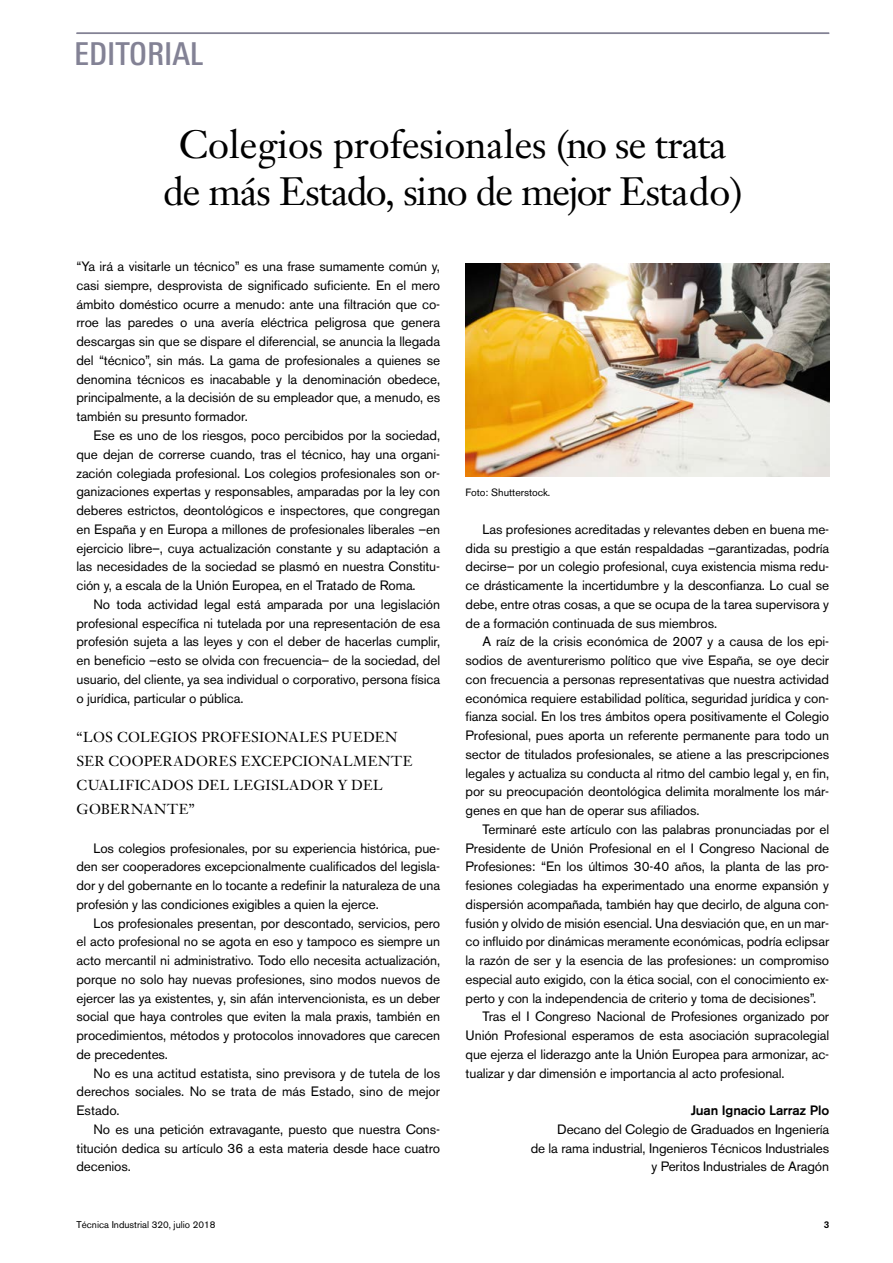
<style>
.page{position:relative;width:893px;height:1263px;background:#fff}
.page>*{position:absolute;margin:0;border:0;box-sizing:border-box;transform-origin:0 0}
.t1{font:39px/46.8px "Janson Text";letter-spacing:-.005em;color:#000;text-align:center}
.t2{font:500 condensed 31.5px "LT Univers";color:#838295}
.t3{font:14.25px/24px "Janson Text";letter-spacing:.015em;color:#000}
.t4{font:13.5px/18.8px "Akzidenz Grotesk BE";letter-spacing:-.01em;color:#000;text-align:justify}
.t5{font:500 13.5px "Akzidenz Grotesk BE";letter-spacing:-.01em;color:#000}
.t6{font:10.5px "Akzidenz Grotesk BE";color:#000}
.t7{font:9.75px "Akzidenz Grotesk BE";color:#000}
.t8{font:500 9.75px "Akzidenz Grotesk BE";color:#000}
</style>
<div class="page">
<hr style="left:77px;top:33px;width:752px;height:1px;background:#838295">
<img style="left:466px;top:264px;width:363px;height:213px">
<h2 class="t2" style="left:74px;top:35px;width:131px">EDITORIAL</h2>
<h1 class="t1" style="left:163px;top:121px;width:581px">COLEGIOS PROFESIONALES (NO SE TRATA<br>DE MÁS ESTADO, SINO DE MEJOR ESTADO)</h1>
<p class="t4" style="left:77px;top:257px;width:365px">“Ya irá a visitarle un técnico” es una frase sumamente común y, casi siempre, desprovista de significado suficiente. En el mero ámbito doméstico ocurre a menudo: ante una filtración que co&shy;rroe las paredes o una avería eléctrica peligrosa que genera descargas sin que se dispare el diferencial, se anuncia la llegada del “técnico”, sin más. La gama de profesionales a quienes se denomina técnicos es inacabable y la denominación obedece, principalmente, a la decisión de su empleador que, a menudo, es también su presunto formador.</p>
<p class="t4" style="left:77px;top:426px;width:365px;text-indent:17px">Ese es uno de los riesgos, poco percibidos por la sociedad, que dejan de correrse cuando, tras el técnico, hay una organi&shy;zación colegiada profesional. Los colegios profesionales son or&shy;ganizaciones expertas y responsables, amparadas por la ley con deberes estrictos, deontológicos e inspectores, que congregan en España y en Europa a millones de profesionales liberales –en ejercicio libre–, cuya actualización constante y su adaptación a las necesidades de la sociedad se plasmó en nuestra Constitu&shy;ción y, a escala de la Unión Europea, en el Tratado de Roma.</p>
<p class="t4" style="left:77px;top:595px;width:365px;text-indent:17px">No toda actividad legal está amparada por una legislación profesional específica ni tutelada por una representación de esa profesión sujeta a las leyes y con el deber de hacerlas cumplir, en beneficio –esto se olvida con frecuencia– de la sociedad, del usuario, del cliente, ya sea individual o corporativo, persona física o jurídica, particular o pública.</p>
<p class="t3" style="left:77px;top:725px;width:334px">“LOS COLEGIOS PROFE SIONALE S PUEDEN<br>SER COOPERADORE S EXCEPCIONALMENTE<br>CUALIFICADOS DEL LEGISLADOR Y DEL<br>GOBERNANTE”</p>
<p class="t4" style="left:77px;top:838px;width:365px;text-indent:17px">Los colegios profesionales, por su experiencia histórica, pue&shy;den ser cooperadores excepcionalmente cualificados del legisla&shy;dor y del gobernante en lo tocante a redefinir la naturaleza de una profesión y las condiciones exigibles a quien la ejerce.</p>
<p class="t4" style="left:77px;top:913px;width:365px;text-indent:17px">Los profesionales presentan, por descontado, servicios, pero el acto profesional no se agota en eso y tampoco es siempre un acto mercantil ni administrativo. Todo ello necesita actualización, porque no solo hay nuevas profesiones, sino modos nuevos de ejercer las ya existentes, y, sin afán intervencionista, es un deber social que haya controles que eviten la mala praxis, también en procedimientos, métodos y protocolos innovadores que carecen de precedentes.</p>
<p class="t4" style="left:77px;top:1063px;width:365px;text-indent:17px">No es una actitud estatista, sino previsora y de tutela de los derechos sociales. No se trata de más Estado, sino de mejor Estado.</p>
<p class="t4" style="left:77px;top:1120px;width:365px;text-indent:17px">No es una petición extravagante, puesto que nuestra Cons&shy;titución dedica su artículo 36 a esta materia desde hace cuatro decenios.</p>
<p class="t6" style="left:466px;top:486px;width:86px">Foto: Shutterstock.</p>
<p class="t4" style="left:466px;top:520px;width:365px;text-indent:17px">Las profesiones acreditadas y relevantes deben en buena me&shy;dida su prestigio a que están respaldadas –garantizadas, podría decirse– por un colegio profesional, cuya existencia misma redu&shy;ce drásticamente la incertidumbre y la desconfianza. Lo cual se debe, entre otras cosas, a que se ocupa de la tarea supervisora y de a formación continuada de sus miembros.</p>
<p class="t4" style="left:466px;top:632px;width:365px;text-indent:17px">A raíz de la crisis económica de 2007 y a causa de los epi&shy;sodios de aventurerismo político que vive España, se oye decir con frecuencia a personas representativas que nuestra actividad económica requiere estabilidad política, seguridad jurídica y con&shy;fianza social. En los tres ámbitos opera positivamente el Colegio Profesional, pues aporta un referente permanente para todo un sector de titulados profesionales, se atiene a las prescripciones legales y actualiza su conducta al ritmo del cambio legal y, en fin, por su preocupación deontológica delimita moralmente los már&shy;genes en que han de operar sus afiliados.</p>
<p class="t4" style="left:483px;top:820px;width:348px">Terminaré este artículo con las palabras pronunciadas por el</p>
<p class="t4" style="left:466px;top:838px;width:365px">Presidente de Unión Profesional en el I Congreso Nacional de</p>
<p class="t4" style="left:466px;top:857px;width:365px">Profesiones: “En los últimos 30-40 años, la planta de las pro-</p>
<p class="t4" style="left:466px;top:876px;width:365px">fesiones colegiadas ha experimentado una enorme expansión y</p>
<p class="t4" style="left:466px;top:895px;width:365px">dispersión acompañada, también hay que decirlo, de alguna con-</p>
<p class="t4" style="left:466px;top:913px;width:365px">fusión y olvido de misión esencial. Una desviación que, en un mar-</p>
<p class="t4" style="left:466px;top:932px;width:365px">co influido por dinámicas meramente económicas, podría eclipsar</p>
<p class="t4" style="left:466px;top:951px;width:365px">la razón de ser y la esencia de las profesiones: un compromiso</p>
<p class="t4" style="left:466px;top:970px;width:365px">especial auto exigido, con la ética social, con el conocimiento ex-</p>
<p class="t4" style="left:466px;top:988px;width:352px">perto y con la independencia de criterio y toma de decisiones”.</p>
<p class="t4" style="left:483px;top:1007px;width:348px">Tras el I Congreso Nacional de Profesiones organizado por</p>
<p class="t4" style="left:466px;top:1026px;width:365px">Unión Profesional esperamos de esta asociación supracolegial</p>
<p class="t4" style="left:466px;top:1045px;width:365px">que ejerza el liderazgo ante la Unión Europea para armonizar, ac-</p>
<p class="t4" style="left:466px;top:1063px;width:321px">tualizar y dar dimensión e importancia al acto profesional.</p>
<p class="t5" style="left:691px;top:1102px;width:140px">Juan Ignacio Larraz Plo</p>
<p class="t4" style="left:531px;top:1120px;width:300px;text-align:right">Decano del Colegio de Graduados en Ingeniería<br>de la rama industrial, Ingenieros Técnicos Industriales y Peritos Industriales de Aragón</p>
<p class="t7" style="left:77px;top:1218px;width:140px">Técnica Industrial 320, julio 2018</p>
<p class="t8" style="left:824px;top:1218px;width:7px">3</p>
</div>
